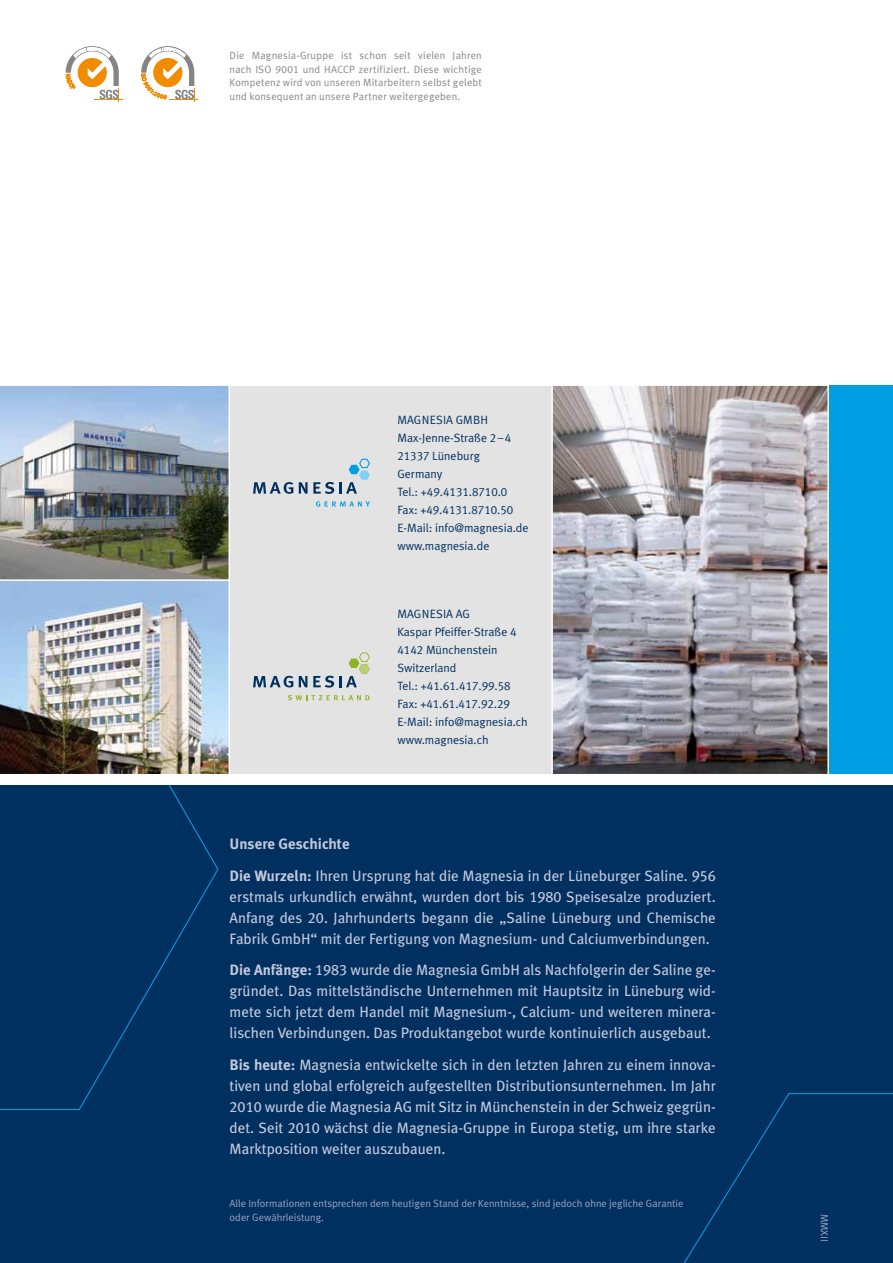
<style>
.page{position:relative;width:893px;height:1263px;background:#fff}
.page>*{position:absolute;margin:0;border:0;box-sizing:border-box;transform-origin:0 0}
.t1{font:15px/21px "Meta Plus";color:#c4c8db;text-align:justify}
.t2{font:12px/18px "Meta Plus Normal";color:#003060}
.t3{font:12px/18px "Meta Plus Normal Caps";color:#003060}
.t4{font:10.5px/13.5px "Meta Plus Normal";letter-spacing:.02em;color:#878786;text-align:justify}
.t5{font:10.5px/13.5px "Meta Plus Normal";color:#9ca4c1}
.t6{font:10.5px "Meta Plus Normal Caps";color:#9ca4c1}
.s1{font-family:"Meta Plus Normal Caps"}
.s2{font-family:"Meta Plus Normal"}
.s3{font-weight:700}
.s4{font-family:"Meta Plus Book Caps"}
</style>
<div class="page">
<div style="left:224px;top:579px;width:386px;height:195px;background:#e3e3e3"></div>
<div style="left:224px;top:386px;width:386px;height:193px;background:#e3e3e3"></div>
<div style="left:818px;top:386px;width:75px;height:388px;background:#009ee3"></div>
<svg style="left:551px;top:385px;width:279px;height:389px;background:#a5a1a8"></svg>
<div style="left:0;top:786px;width:893px;height:477px;background:#003060"></div>
<svg style="left:683px;top:1093px;width:210px;height:170px"></svg>
<svg style="left:0;top:786px;width:219px;height:324px"></svg>
<img style="left:0;top:582px;width:230px;height:192px">
<svg style="left:316px;top:501px;width:54px;height:6px"></svg>
<svg style="left:253px;top:482px;width:40px;height:12px"></svg>
<svg style="left:299px;top:459px;width:71px;height:35px"></svg>
<svg style="left:288px;top:695px;width:81px;height:5px"></svg>
<svg style="left:253px;top:676px;width:40px;height:11px"></svg>
<svg style="left:299px;top:676px;width:8px;height:11px"></svg>
<svg style="left:313px;top:652px;width:57px;height:36px"></svg>
<img style="left:0;top:386px;width:230px;height:196px">
<svg style="left:66px;top:46px;width:56px;height:55px"></svg>
<svg style="left:141px;top:46px;width:57px;height:55px"></svg>
<p class="t4" style="left:230px;top:49px;width:254px">Die Magnesia-Gruppe ist schon seit vielen Jahren nach ISO <span class="s1">9001</span> und HACCP zertifiziert. Diese wichtige Kompetenz wird von unseren Mitarbeitern selbst gelebt und konsequent an unsere Partner weitergegeben.</p>
<p class="t3" style="left:397px;top:411px;width:92px">MAGNESIA GMBH</p>
<p class="t2" style="left:397px;top:429px;width:116px">Max-Jenne-Straße <span class="s1">2–4<br>21337</span> Lüneburg<br>Germany</p>
<p class="t3" style="left:397px;top:483px;width:117px"><span class="s2">Tel.:</span> +49.4131.8710.0<br><span class="s2">Fax:</span> +49.4131.8710.50</p>
<p class="t2" style="left:397px;top:519px;width:133px">E-Mail: info@magnesia.de www.magnesia.de</p>
<p class="t3" style="left:397px;top:604px;width:67px">MAGNESIA AG</p>
<p class="t2" style="left:397px;top:622px;width:121px">Kaspar Pfeiffer-Straße <span class="s1">4<br>4142</span> Münchenstein<br>Switzerland</p>
<p class="t3" style="left:397px;top:676px;width:115px"><span class="s2">Tel.:</span> +41.61.417.99.58<br><span class="s2">Fax:</span> +41.61.417.92.29</p>
<p class="t2" style="left:397px;top:712px;width:132px">E-Mail: info@magnesia.ch www.magnesia.ch</p>
<p class="t1" style="left:230px;top:828px;width:488px;line-height:31.5px"><span class="s3">Unsere Geschichte<br>Die Wurzeln:</span> Ihren Ursprung hat die Magnesia in der Lüneburger Saline. <span class="s4">956</span></p>
<p class="t1" style="left:230px;top:886px;width:488px">erstmals urkundlich erwähnt, wurden dort bis <span class="s4">1980</span> Speisesalze produziert.<br>Anfang des <span class="s4">20</span>. Jahrhunderts begann die „Saline Lüneburg und Chemische Fabrik GmbH“ mit der Fertigung von Magnesium- und Calciumverbindungen.</p>
<p class="t1" style="left:230px;top:959px;width:488px"><span class="s3">Die Anfänge:</span> <span class="s4">1983</span> wurde die Magnesia GmbH als Nachfolgerin der Saline ge&shy;gründet. Das mittelständische Unternehmen mit Hauptsitz in Lüneburg wid&shy;mete sich jetzt dem Handel mit Magnesium-, Calcium- und weiteren minera&shy;lischen Verbindungen. Das Produktangebot wurde kontinuierlich ausgebaut.</p>
<p class="t1" style="left:230px;top:1054px;width:488px"><span class="s3">Bis heute:</span> Magnesia entwickelte sich in den letzten Jahren zu einem innova&shy;tiven und global erfolgreich aufgestellten Distributionsunternehmen. Im Jahr <span class="s4">2010</span> wurde die Magnesia AG mit Sitz in Münchenstein in der Schweiz gegrün&shy;det. Seit <span class="s4">2010</span> wächst die Magnesia-Gruppe in Europa stetig, um ihre starke Marktposition weiter auszubauen.</p>
<p class="t5" style="left:230px;top:1197px;width:455px">Alle Informationen entsprechen dem heutigen Stand der Kenntnisse, sind jedoch ohne jegliche Garantie oder Gewährleistung.</p>
<p class="t6" style="left:831px;top:1214px;width:28px;rotate:90deg">MMXII</p>
</div>
